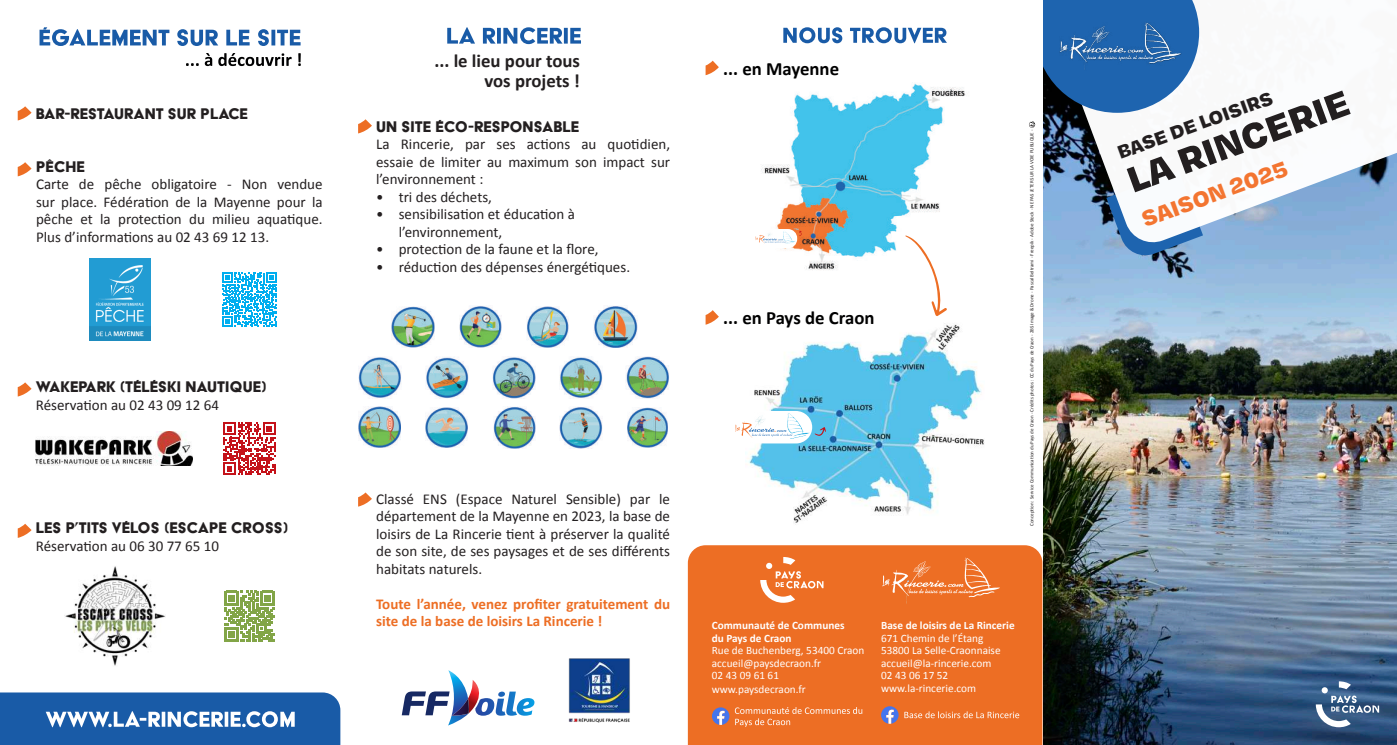
<style>
.page{position:relative;width:1397px;height:745px;background:#fff}
.page>*{position:absolute;margin:0;border:0;box-sizing:border-box;transform-origin:0 0}
.t1{font:900 41.25px "Degular Text";color:#231f20}
.t2{font:900 25px "Degular Text";color:#f37531}
.t3{font:900 21.25px "Degular Text";color:#231f20}
.t4{font:700 18.75px "Calibri";color:#000001}
.t5{font:700 18.75px/20px "Calibri";color:#231f20;text-align:right}
.t6{font:17.5px "Acier Text Solid";color:#231f20}
.t7{font:15px/17.5px "Calibri";color:#231f20;text-align:justify}
.t8{font:700 15px/17.5px "Calibri";color:#ed6e24}
.t9{font:11.25px/12.5px "Calibri";color:#fff}
.t10{font:700 11.25px/12.5px "Calibri";color:#fff}
.t11{font:5px "Calibri";color:#231f20}
</style>
<div class="page">
<img style="left:1042px;top:246px;width:354px;height:498px">
<svg style="left:1106px;top:246px;width:96px;height:12px"></svg>
<svg style="left:1043px;top:19px;width:353px;height:227px"></svg>
<svg style="left:1043px;top:0;width:155px;height:113px;background:#3a70aa"></svg>
<img style="left:1059px;top:17px;width:122px;height:56px">
<svg style="left:1313px;top:681px;width:65px;height:45px;background:#5b799c"></svg>
<img style="left:745px;top:323px;width:238px;height:202px">
<div style="left:687px;top:545px;width:355px;height:199px;background:#ed6e24"></div>
<svg style="left:783px;top:27px;width:163px;height:16px"></svg>
<svg style="left:705px;top:61px;width:13px;height:14px"></svg>
<img style="left:761px;top:83px;width:205px;height:187px">
<img style="left:459px;top:306px;width:42px;height:41px">
<svg style="left:705px;top:310px;width:13px;height:14px"></svg>
<svg style="left:447px;top:27px;width:134px;height:17px"></svg>
<img style="left:392px;top:306px;width:42px;height:41px">
<img style="left:527px;top:306px;width:41px;height:41px">
<img style="left:594px;top:306px;width:43px;height:41px">
<img style="left:492px;top:356px;width:44px;height:42px">
<img style="left:358px;top:357px;width:43px;height:41px">
<img style="left:426px;top:357px;width:42px;height:41px">
<img style="left:559px;top:357px;width:43px;height:41px">
<img style="left:626px;top:356px;width:43px;height:42px">
<img style="left:559px;top:407px;width:43px;height:41px">
<img style="left:493px;top:406px;width:42px;height:42px">
<img style="left:425px;top:407px;width:42px;height:40px">
<img style="left:359px;top:406px;width:41px;height:41px">
<svg style="left:401px;top:670px;width:133px;height:55px"></svg>
<img style="left:568px;top:658px;width:62px;height:65px">
<svg style="left:40px;top:27px;width:260px;height:19px"></svg>
<svg style="left:186px;top:53px;width:115px;height:13px"></svg>
<div style="left:751px;top:229px;width:46px;height:19px;background:#fff;border-radius:9px"></div>
<img style="left:783px;top:230px;width:12px;height:14px">
<svg style="left:755px;top:234px;width:31px;height:9px"></svg>
<div style="left:728px;top:410px;width:84px;height:33px;background:#fff;border-radius:16px"></div>
<img style="left:787px;top:412px;width:22px;height:26px">
<img style="left:751px;top:416px;width:13px;height:22px">
<svg style="left:735px;top:421px;width:57px;height:16px"></svg>
<svg style="left:18px;top:106px;width:14px;height:14px"></svg>
<svg style="left:18px;top:382px;width:14px;height:14px"></svg>
<svg style="left:223px;top:422px;width:52px;height:52px"></svg>
<img style="left:36px;top:431px;width:156px;height:34px">
<svg style="left:358px;top:119px;width:14px;height:14px"></svg>
<svg style="left:905px;top:235px;width:41px;height:81px"></svg>
<svg style="left:814px;top:426px;width:11px;height:9px"></svg>
<svg style="left:798px;top:230px;width:3px;height:6px"></svg>
<svg style="left:1029px;top:121px;width:6px;height:7px"></svg>
<svg style="left:358px;top:492px;width:14px;height:14px"></svg>
<img style="left:89px;top:258px;width:61px;height:82px">
<svg style="left:18px;top:162px;width:14px;height:14px"></svg>
<svg style="left:222px;top:272px;width:55px;height:55px"></svg>
<svg style="left:712px;top:706px;width:150px;height:20px;background:#e5804b"></svg>
<svg style="left:757px;top:556px;width:66px;height:46px;background:#f0894e"></svg>
<svg style="left:904px;top:710px;width:115px;height:7px"></svg>
<svg style="left:881px;top:705px;width:17px;height:18px"></svg>
<svg style="left:882px;top:557px;width:117px;height:47px;background:#ee7d3b"></svg>
<svg style="left:0;top:692px;width:340px;height:52px;background:#356fb1"></svg>
<svg style="left:18px;top:523px;width:14px;height:14px"></svg>
<svg style="left:224px;top:590px;width:50px;height:51px"></svg>
<img style="left:64px;top:566px;width:101px;height:100px">
<img style="left:627px;top:407px;width:40px;height:40px">
<p class="t6" style="left:36px;top:104px;width:214px">BAR-RESTAURANT SUR PLACE</p>
<p class="t6" style="left:36px;top:157px;width:50px">PÊCHE</p>
<p class="t7" style="left:36px;top:175px;width:288px">Carte de pêche obligatoire - Non vendue sur place. Fédération de la Mayenne pour la pêche et la protection du milieu aquatique.<br>Plus d’informations au 02 43 69 12 13.</p>
<p class="t6" style="left:36px;top:377px;width:232px">WAKEPARK (TÉLÉSKI NAUTIQUE)</p>
<p class="t7" style="left:36px;top:395px;width:185px">Réservation au 02 43 09 12 64</p>
<p class="t6" style="left:36px;top:518px;width:253px">LES P’TITS VÉLOS (ESCAPE CROSS)</p>
<p class="t7" style="left:36px;top:537px;width:185px">Réservation au 06 30 77 65 10</p>
<p class="t5" style="left:434px;top:50px;width:147px">... le lieu pour tous vos projets !</p>
<p class="t6" style="left:376px;top:117px;width:204px">UN SITE ÉCO-RESPONSABLE</p>
<p class="t7" style="left:376px;top:135px;width:295px">La Rincerie, par ses actions au quotidien, essaie de limiter au maximum son impact sur l’environnement :</p>
<p class="t7" style="left:376px;top:187px;width:117px">• tri des déchets,</p>
<p class="t7" style="left:398px;top:205px;width:178px;text-indent:-22px">• sensibilisation et éducation à l’environnement,</p>
<p class="t7" style="left:376px;top:240px;width:224px">• protection de la faune et la flore,</p>
<p class="t7" style="left:376px;top:257px;width:255px">• réduction des dépenses énergétiques.</p>
<p class="t7" style="left:376px;top:489px;width:295px">Classé ENS (Espace Naturel Sensible) par le département de la Mayenne en 2023, la base de loisirs de La Rincerie tient à préserver la qualité de son site, de ses paysages et de ses différents habitats naturels.</p>
<p class="t8" style="left:376px;top:594px;width:295px">Toute l’année, venez profiter gratuitement du site de la base de loisirs La Rincerie !</p>
<p class="t4" style="left:723px;top:55px;width:117px">... en Mayenne</p>
<p class="t4" style="left:723px;top:304px;width:153px">... en Pays de Craon</p>
<p class="t11" style="left:1028px;top:525px;width:397px;rotate:-90deg">Conception : Service Communication du Pays de Craon - Crédits photos : CC du Pays de Craon - 2BS Image &amp; Drone - Pascal Beltrami - Freepik - Adobe Stock - NE PAS JETER SUR LA VOIE PUBLIQUE -</p>
<p class="t10" style="left:711px;top:618px;width:134px">Communauté de Communes du Pays de Craon</p>
<p class="t9" style="left:711px;top:643px;width:154px;line-height:12.9px">Rue de Buchenberg, 53400 Craon accueil@paysdecraon.fr<br>02 43 09 61 61 www.paysdecraon.fr</p>
<p class="t10" style="left:881px;top:618px;width:135px">Base de loisirs de La Rincerie</p>
<p class="t9" style="left:881px;top:631px;width:121px">671 Chemin de l’Étang<br>53800 La Selle-Craonnaise accueil@la-rincerie.com<br>02 43 06 17 52 www.la-rincerie.com</p>
<h1 class="t1" style="left:1118px;top:153px;width:235px;rotate:-20deg">LA RINCERIE</h1>
<h3 class="t3" style="left:1112px;top:138px;width:165px;rotate:-20deg">BASE DE LOISIRS</h3>
<h2 class="t2" style="left:1136px;top:203px;width:155px;rotate:-20deg">SAISON 2025</h2>
</div>
